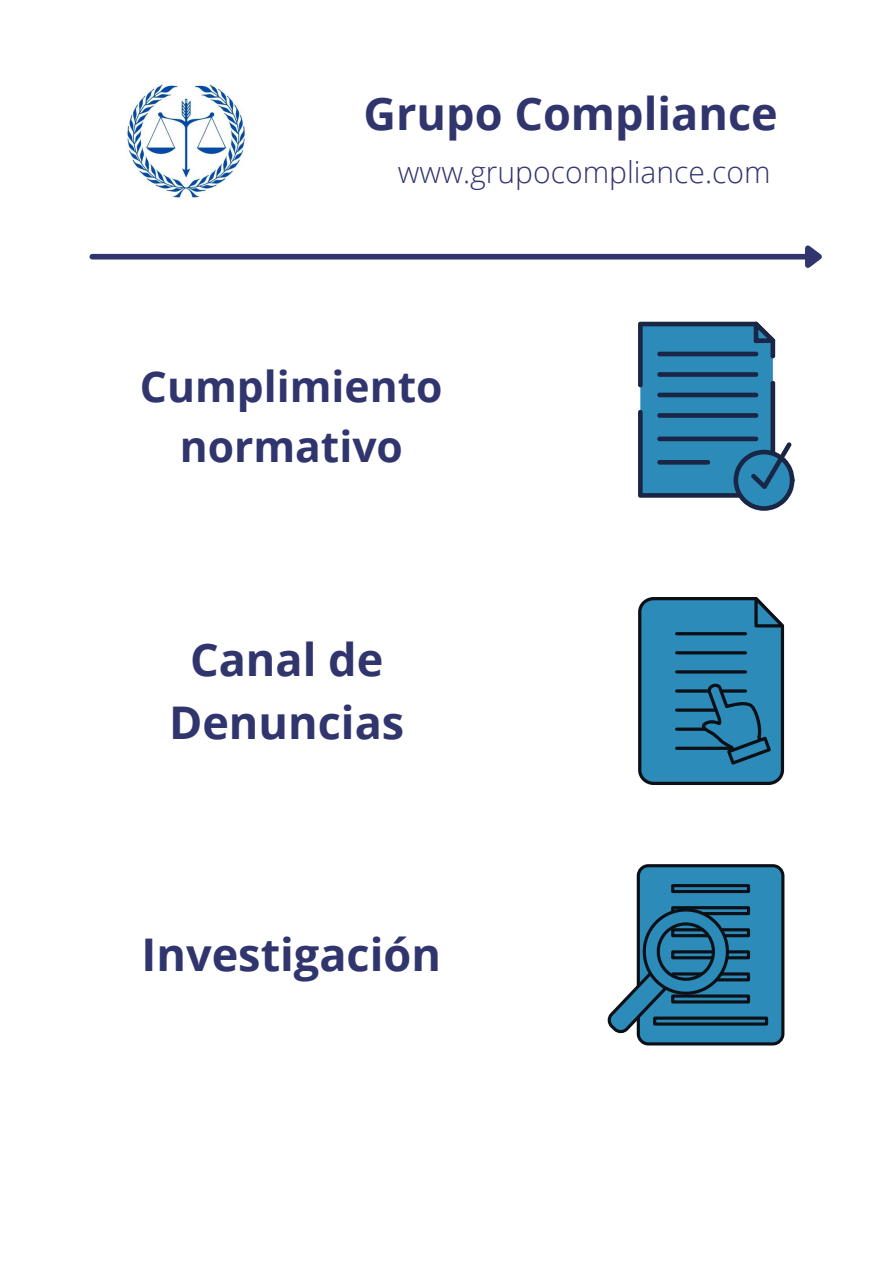
<style>
.page{position:relative;width:894px;height:1264px;background:#fff}
.page>*{position:absolute;margin:0;border:0;box-sizing:border-box;transform-origin:0 0}
.t1{font:700 45px/63px "Open Sans";color:#31356e;text-align:center}
.t2{font:700 42.6px/59.6px "Open Sans";color:#31356e;text-align:center}
.t3{font:300 30px "Open Sans";color:#31356e}
</style>
<div class="page">
<div style="left:92px;top:254px;width:712px;height:5px;background:#31356e"></div>
<svg style="left:799px;top:245px;width:23px;height:23px"></svg>
<div style="left:638px;top:865px;width:144px;height:178px;background:#2d8bba;border-radius:10px"></div>
<div style="left:636px;top:864px;width:148px;height:181px;border:3px solid #0a1015;border-radius:10px"></div>
<div style="left:671px;top:884px;width:78px;height:9px;border:3px solid #0a1015"></div>
<div style="left:671px;top:906px;width:78px;height:9px;border:3px solid #0a1015"></div>
<div style="left:671px;top:928px;width:78px;height:9px;border:3px solid #0a1015"></div>
<div style="left:671px;top:950px;width:78px;height:9px;border:3px solid #0a1015"></div>
<div style="left:671px;top:972px;width:78px;height:9px;border:3px solid #0a1015"></div>
<div style="left:671px;top:994px;width:78px;height:9px;border:3px solid #0a1015"></div>
<div style="left:653px;top:1016px;width:115px;height:9px;border:3px solid #0a1015"></div>
<svg style="left:607px;top:905px;width:129px;height:131px"></svg>
<svg style="left:638px;top:322px;width:156px;height:189px;background:#4888ad"></svg>
<svg style="left:638px;top:597px;width:146px;height:188px;background:#2b79a1"></svg>
<img style="left:127px;top:83px;width:119px;height:116px">
<p class="t1" style="left:363px;top:81px;width:415px">Grupo Compliance</p>
<p class="t3" style="left:398px;top:151px;width:374px">www.grupocompliance.com</p>
<p class="t2" style="left:140px;top:356px;width:304px">Cumplimiento normativo</p>
<p class="t1" style="left:169px;top:627px;width:237px">Canal de<br>Denuncias</p>
<p class="t1" style="left:141px;top:922px;width:301px">Investigación</p>
</div>
